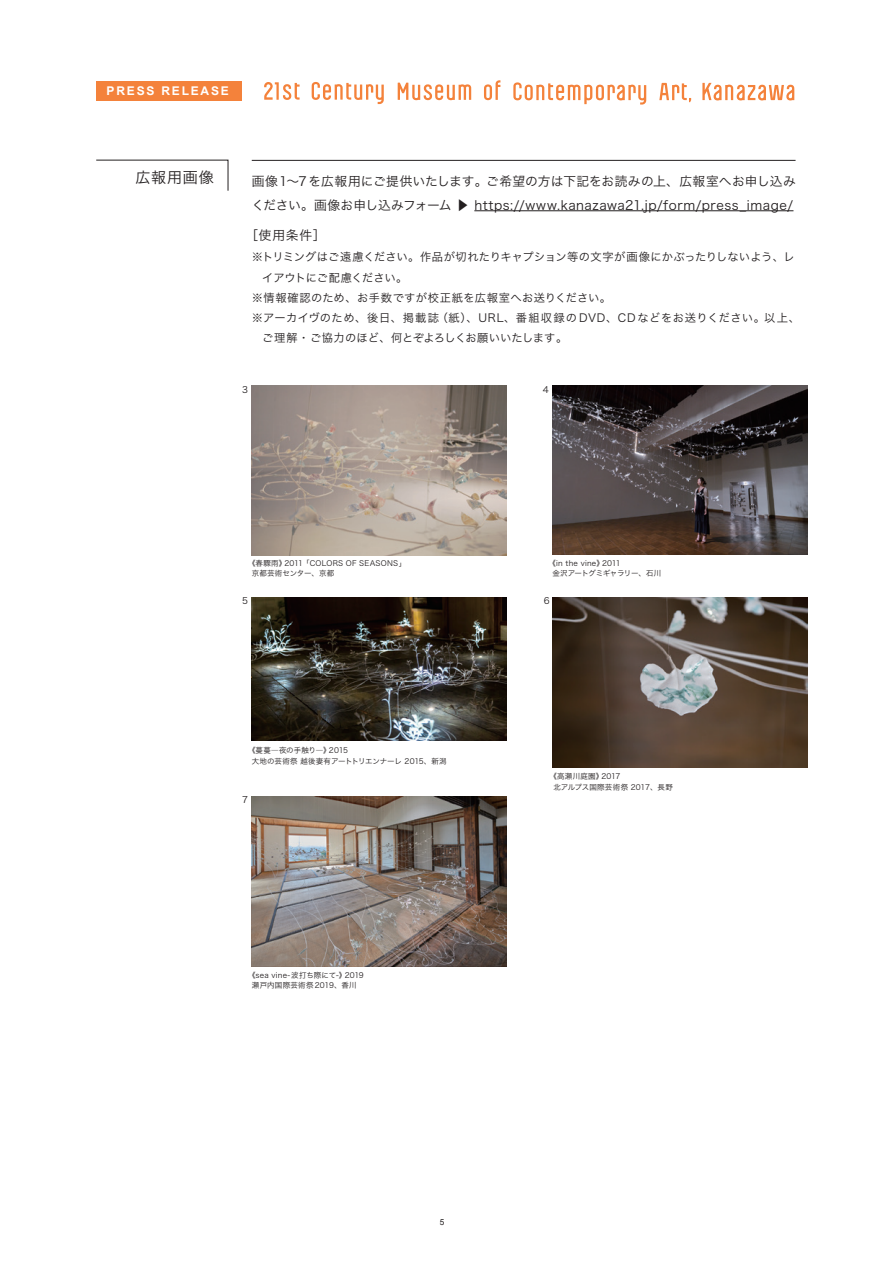
<style>
.page{position:relative;width:893px;height:1263px;background:#fff}
.page>*{position:absolute;margin:0;border:0;box-sizing:border-box;transform-origin:0 0}
.t1{font:15px "Hira Kaku Pro W3";letter-spacing:.05em;color:#231f20}
.t2{font:12.75px/23.2px "Hira Kaku Pro W3";letter-spacing:.03em;color:#231f20}
.t3{font:700 12px "Arial";letter-spacing:.15em;color:#fff}
.t4{font:11.25px "Hira Kaku Pro W3";letter-spacing:.025em;color:#231f20}
.t5{font:11.25px "Hira Kaku Pro W3";letter-spacing:.06em;color:#231f20}
.t6{font:11.25px "Hira Kaku Pro W3";color:#231f20}
.t7{font:11.25px "Hira Kaku Pro W3";letter-spacing:-.015em;color:#231f20}
.t8{font:9px "Hira Kaku Pro W3";color:#231f20}
.t9{font:8.25px "Arial";color:#231f20}
.t10{font:7.5px/10.5px "Hira Kaku Pro W3";letter-spacing:.02em;color:#231f20}
.t11{font:7.5px/10.5px "Hira Kaku Pro W3";color:#231f20}
.t12{font:7.5px/10.5px "Hira Kaku Pro W3";letter-spacing:-.025em;color:#231f20}
</style>
<div class="page">
<svg style="left:312px;top:82px;width:72px;height:22px"></svg>
<svg style="left:264px;top:82px;width:36px;height:18px"></svg>
<svg style="left:484px;top:80px;width:16px;height:20px"></svg>
<svg style="left:398px;top:83px;width:73px;height:17px"></svg>
<svg style="left:659px;top:83px;width:32px;height:19px"></svg>
<svg style="left:513px;top:82px;width:133px;height:23px"></svg>
<svg style="left:702px;top:83px;width:92px;height:17px"></svg>
<div style="left:96px;top:81px;width:146px;height:19px;background:#f4823b"></div>
<hr style="left:474px;top:210px;width:319px;height:1px;background:#231f20">
<hr style="left:252px;top:160px;width:543px;height:1px;background:#231f20">
<svg style="left:96px;top:160px;width:132px;height:31px"></svg>
<img style="left:252px;top:385px;width:255px;height:171px">
<img style="left:552px;top:385px;width:255px;height:169px">
<img style="left:252px;top:597px;width:255px;height:144px">
<img style="left:552px;top:597px;width:255px;height:171px">
<img style="left:252px;top:796px;width:255px;height:170px">
<p class="t3" style="left:107px;top:83px;width:124px">PRESS RELEASE</p>
<p class="t1" style="left:136px;top:164px;width:80px">広報用画像</p>
<p class="t2" style="left:252px;top:169px;width:545px">画像1～7を広報用にご提供いたします。ご希望の方は下記をお読みの上、広報室へお申し込みください。画像お申し込みフォーム ▶ https://www.kanazawa21.jp/form/press_image/</p>
<p class="t2" style="left:245px;top:222px;width:82px">［使用条件］</p>
<p class="t4" style="left:252px;top:247px;width:544px">※トリミングはご遠慮ください。作品が切れたりキャプション等の文字が画像にかぶったりしないよう、レ</p>
<p class="t7" style="left:262px;top:267px;width:147px">イアウトにご配慮ください。</p>
<p class="t4" style="left:252px;top:288px;width:361px">※情報確認のため、お手数ですが校正紙を広報室へお送りください。</p>
<p class="t5" style="left:252px;top:308px;width:550px">※アーカイヴのため、後日、掲載誌（紙）、URL、番組収録のDVD、CDなどをお送りください。以上、</p>
<p class="t6" style="left:262px;top:328px;width:306px">ご理解・ご協力のほど、何とぞよろしくお願いいたします。</p>
<p class="t8" style="left:242px;top:382px;width:7px">3</p>
<p class="t8" style="left:543px;top:382px;width:7px">4</p>
<p class="t10" style="left:252px;top:557px;width:156px;text-indent:-4px">《春驟雨》2011「COLORS OF SEASONS」京都芸術センター、京都</p>
<p class="t8" style="left:242px;top:592px;width:7px">5</p>
<p class="t11" style="left:252px;top:745px;width:196px;text-indent:-4px">《蔓蔓―夜の手触り―》2015<br>大地の芸術祭 越後妻有アートトリエンナーレ 2015、新潟</p>
<p class="t8" style="left:242px;top:792px;width:7px">7</p>
<p class="t12" style="left:552px;top:557px;width:110px;text-indent:-4px">《in the vine》2011<br>金沢アートグミギャラリー、石川</p>
<p class="t8" style="left:544px;top:592px;width:7px">6</p>
<p class="t10" style="left:553px;top:770px;width:121px;text-indent:-4px">《高瀬川庭園》2017<br>北アルプス国際芸術祭 2017、長野</p>
<p class="t10" style="left:248px;top:969px;width:117px;text-align:center">《sea vine-波打ち際にて-》2019瀬戸内国際芸術祭2019、香川</p>
<p class="t9" style="left:440px;top:1217px;width:6px">5</p>
</div>
